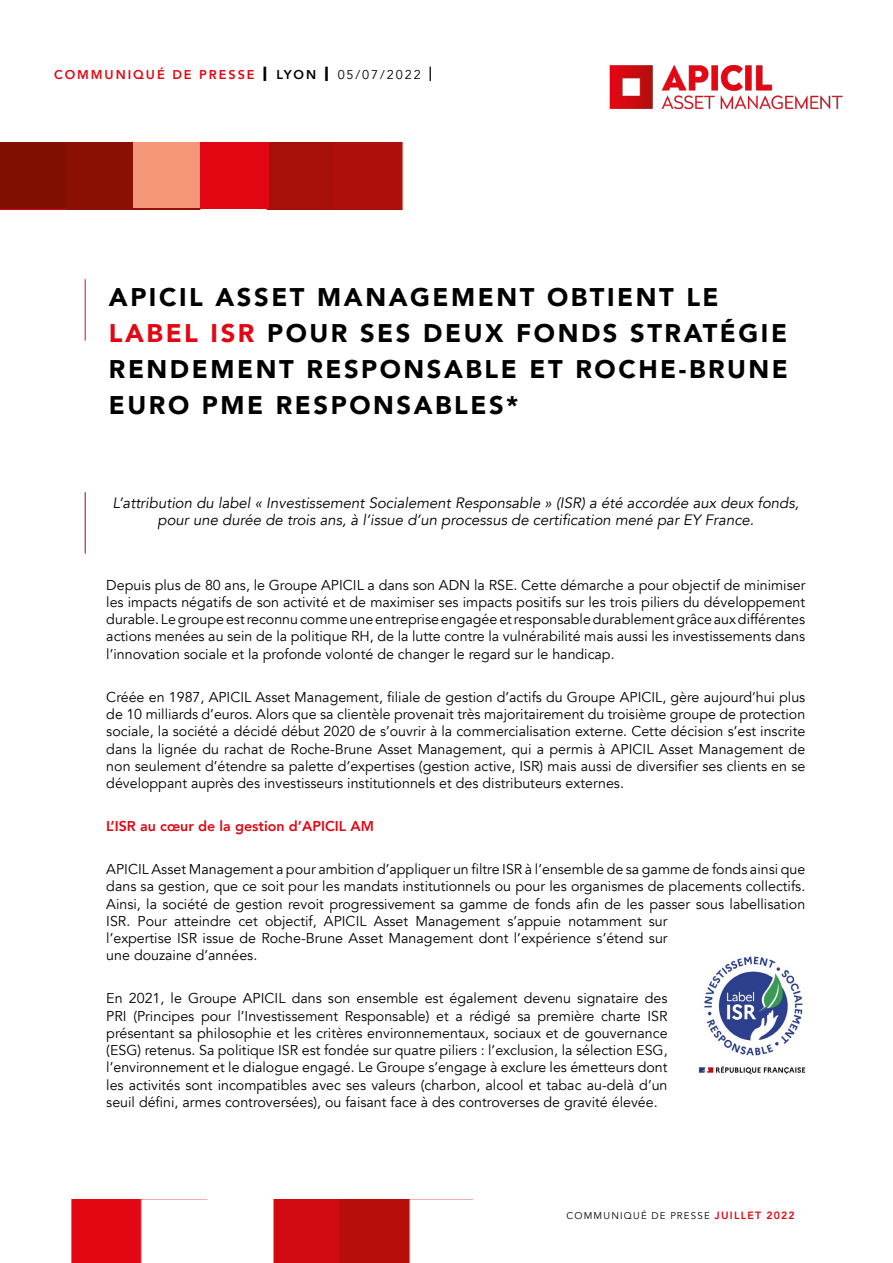
<style>
.page{position:relative;width:893px;height:1263px;background:#fff}
.page>*{position:absolute;margin:0;border:0;box-sizing:border-box;transform-origin:0 0}
.t1{font:900 25.5px/36px "Avenir";letter-spacing:.1em;color:#000}
.t2{font:italic 15px/17.2px "Avenir";color:#000;text-align:center}
.t3{font:14.25px/17.2px "Avenir";color:#000;text-align:justify}
.t4{font:800 14.25px "Avenir";color:#e30613}
.t5{font:800 12.75px "Avenir";letter-spacing:.15em;color:#e30613}
.t6{font:9.75px "Avenir";letter-spacing:.12em;color:#000}
.s1{font-size:20.4px;color:#000}
.s2{color:#000}
.s3{font-weight:400;color:#000}
.s4{font-weight:300;font-size:20.4px;color:#000}
.s5{color:#e30613}
.s6{font-weight:800;font-size:10.5px;color:#e30613}
</style>
<div class="page">
<img style="left:609px;top:65px;width:234px;height:45px">
<img style="left:0;top:142px;width:404px;height:67px">
<hr style="left:85px;top:279px;width:1px;height:62px;background:#e30613">
<hr style="left:85px;top:492px;width:1px;height:62px;background:#8a1002">
<img style="left:71px;top:1199px;width:402px;height:64px">
<div style="left:200px;top:142px;width:69px;height:67px;background:#e30613"></div>
<div style="left:134px;top:142px;width:66px;height:66px;background:#f39778"></div>
<img style="left:698px;top:956px;width:108px;height:118px">
<p class="t5" style="left:54px;top:64px;width:380px">COMMUNIQUÉ DE PRESSE <span class="s1">I</span> <span class="s2">LYON</span> <span class="s1">I</span> <span class="s3">05/07/2022</span> <span class="s4">I</span></p>
<h1 class="t1" style="left:109px;top:278px;width:681px">APICIL ASSET MANAGEMENT OBTIENT LE <span class="s5">LABEL ISR</span> POUR SES DEUX FONDS STRATÉGIE RENDEMENT RESPONSABLE ET ROCHE-BRUNE EURO PME RESPONSABLES*</h1>
<p class="t2" style="left:113px;top:494px;width:688px">L’attribution du label « Investissement Socialement Responsable » (ISR) a été accordée aux deux fonds, pour une durée de trois ans, à l’issue d’un processus de certification mené par EY France.</p>
<p class="t3" style="left:106px;top:576px;width:701px">Depuis plus de 80 ans, le Groupe APICIL a dans son ADN la RSE. Cette démarche a pour objectif de minimiser les impacts négatifs de son activité et de maximiser ses impacts positifs sur les trois piliers du développement durable. Le groupe est reconnu comme une entreprise engagée et responsable durablement grâce aux différentes actions menées au sein de la politique RH, de la lutte contre la vulnérabilité mais aussi les investissements dans l’innovation sociale et la profonde volonté de changer le regard sur le handicap.</p>
<p class="t3" style="left:106px;top:688px;width:700px">Créée en 1987, APICIL Asset Management, filiale de gestion d’actifs du Groupe APICIL, gère aujourd’hui plus de 10 milliards d’euros. Alors que sa clientèle provenait très majoritairement du troisième groupe de protection sociale, la société a décidé début 2020 de s’ouvrir à la commercialisation externe. Cette décision s’est inscrite dans la lignée du rachat de Roche-Brune Asset Management, qui a permis à APICIL Asset Management de non seulement d’étendre sa palette d’expertises (gestion active, ISR) mais aussi de diversifier ses clients en se développant auprès des investisseurs institutionnels et des distributeurs externes.</p>
<p class="t4" style="left:106px;top:815px;width:269px">L’ISR au cœur de la gestion d’APICIL AM</p>
<p class="t3" style="left:106px;top:861px;width:700px;text-align:left">APICIL Asset Management a pour ambition d’appliquer un filtre ISR à l’ensemble de sa gamme de fonds ainsi que dans sa gestion, que ce soit pour les mandats institutionnels ou pour les organismes de placements collectifs.<br>Ainsi, la société de gestion revoit progressivement sa gamme de fonds afin de les passer sous labellisation ISR. Pour atteindre cet objectif, APICIL Asset Management s’appuie notamment sur<br>l’expertise ISR issue de Roche-Brune Asset Management dont l’expérience s’étend sur<br>une douzaine d’années.</p>
<p class="t3" style="left:106px;top:990px;width:563px">En 2021, le Groupe APICIL dans son ensemble est également devenu signataire des PRI (Principes pour l’Investissement Responsable) et a rédigé sa première charte ISR présentant sa philosophie et les critères environnementaux, sociaux et de gouvernance (ESG) retenus. Sa politique ISR est fondée sur quatre piliers : l’exclusion, la sélection ESG, l’environnement et le dialogue engagé. Le Groupe s’engage à exclure les émetteurs dont les activités sont incompatibles avec ses valeurs (charbon, alcool et tabac au-delà d’un seuil défini, armes controversées), ou faisant face à des controverses de gravité élevée.</p>
<p class="t6" style="left:567px;top:1210px;width:230px">COMMUNIQUÉ DE PRESSE <span class="s6">JUILLET 2022</span></p>
</div>
